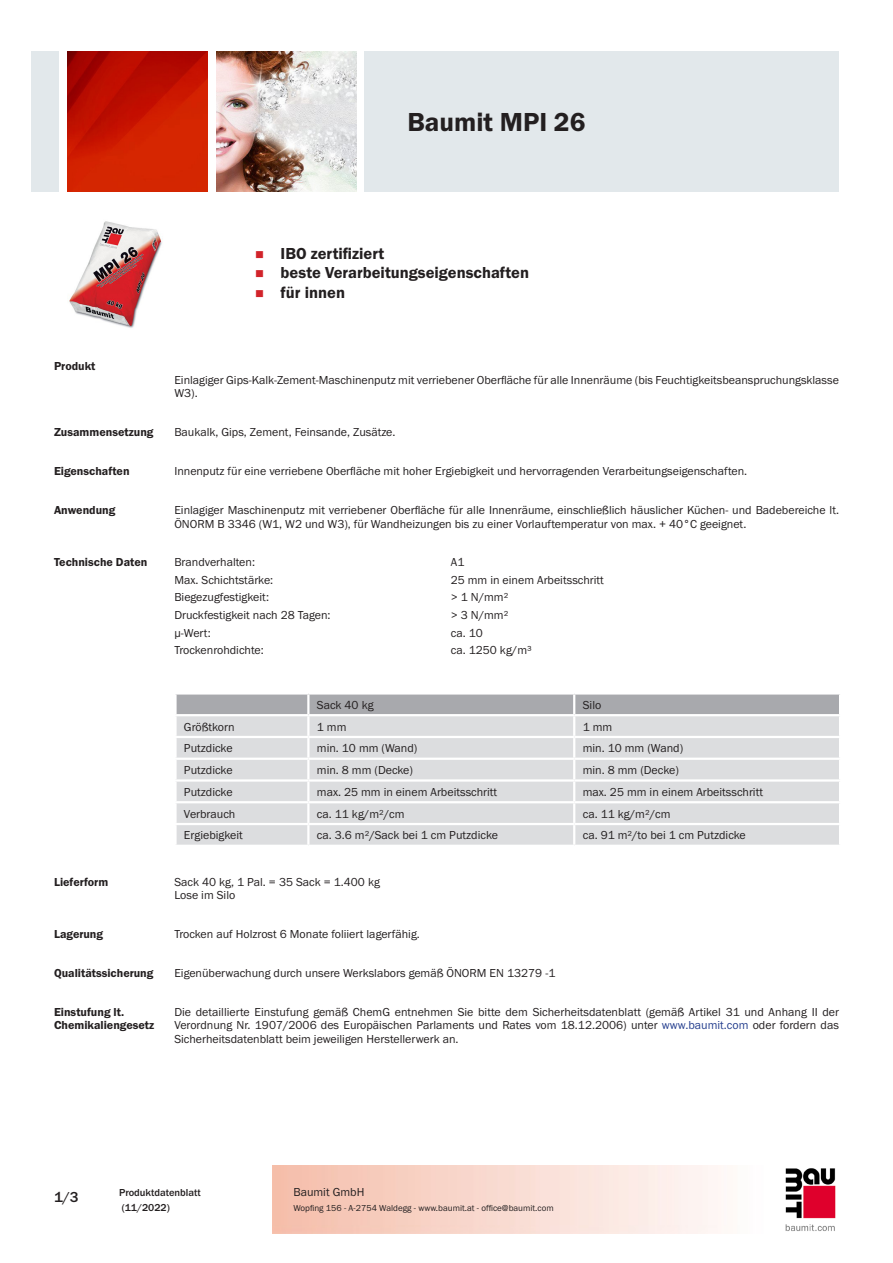
<style>
.page{position:relative;width:893px;height:1263px;background:#fff}
.page>*{position:absolute;margin:0;border:0;box-sizing:border-box;transform-origin:0 0}
.PDS_Produktname{font:27px "BM Franklin Gothic URW Dem";color:#231f20}
.t1{font:16.5px "BM Franklin Gothic URW Dem";color:#231f20}
.t2{font:500 15px "BM Franklin Gothic URW";color:#231f20}
.PDS_Standard{font:12px/13.5px "BM Franklin Gothic URW Boo";color:#231f20}
.PDS_Standard_linksbü{font:12px "BM Franklin Gothic URW Boo";color:#231f20}
.PDS_Header{font:12px/13.5px "BM Franklin Gothic URW Dem";color:#231f20}
.t3{font:500 10.5px/15px "BM Franklin Gothic URW";color:#231f20}
.t4{font:9px "BM Franklin Gothic URW Boo";color:#231f20}
.s1{color:#253f8e}
</style>
<div class="page">
<img style="left:785px;top:1168px;width:51px;height:63px">
<div style="left:32px;top:51px;width:27px;height:140px;background:#e2e8eb"></div>
<img style="left:68px;top:52px;width:140px;height:139px">
<img style="left:216px;top:51px;width:141px;height:140px">
<div style="left:365px;top:51px;width:474px;height:140px;background:#e2e8eb"></div>
<img style="left:69px;top:221px;width:93px;height:107px">
<div style="left:177px;top:694px;width:662px;height:20px;background:#a8a9ad"></div>
<div style="left:177px;top:716px;width:662px;height:129px;background:#dcdddf"></div>
<hr style="left:307px;top:694px;width:2px;height:20px;background:#fff">
<hr style="left:573px;top:694px;width:2px;height:20px;background:#fff">
<hr style="left:307px;top:716px;width:2px;height:20px;background:#fff">
<hr style="left:573px;top:716px;width:2px;height:20px;background:#fff">
<hr style="left:174px;top:736px;width:134px;height:2px;background:#fff">
<hr style="left:308px;top:736px;width:266px;height:2px;background:#fff">
<hr style="left:307px;top:738px;width:2px;height:20px;background:#fff">
<hr style="left:574px;top:736px;width:267px;height:2px;background:#fff">
<hr style="left:573px;top:738px;width:2px;height:20px;background:#fff">
<hr style="left:174px;top:758px;width:134px;height:2px;background:#fff">
<hr style="left:308px;top:758px;width:266px;height:2px;background:#fff">
<hr style="left:574px;top:758px;width:267px;height:2px;background:#fff">
<hr style="left:174px;top:779px;width:134px;height:3px;background:#fff">
<hr style="left:308px;top:779px;width:266px;height:3px;background:#fff">
<svg style="left:307px;top:760px;width:2px;height:41px"></svg>
<hr style="left:574px;top:779px;width:267px;height:3px;background:#fff">
<svg style="left:573px;top:760px;width:2px;height:41px"></svg>
<hr style="left:174px;top:801px;width:134px;height:2px;background:#fff">
<hr style="left:308px;top:801px;width:266px;height:2px;background:#fff">
<hr style="left:307px;top:803px;width:2px;height:20px;background:#fff">
<hr style="left:574px;top:801px;width:267px;height:2px;background:#fff">
<hr style="left:573px;top:803px;width:2px;height:20px;background:#fff">
<hr style="left:174px;top:823px;width:134px;height:2px;background:#fff">
<hr style="left:308px;top:823px;width:266px;height:2px;background:#fff">
<hr style="left:307px;top:825px;width:2px;height:20px;background:#fff">
<hr style="left:574px;top:823px;width:267px;height:2px;background:#fff">
<hr style="left:573px;top:825px;width:2px;height:20px;background:#fff">
<p class="PDS_Produktname" style="left:407px;top:106px;width:180px">Baumit MPI 26</p>
<p class="PDS_Header" style="left:54px;top:360px;width:43px">Produkt</p>
<p class="t1" style="left:281px;top:243px;width:105px">IBO zertifiziert</p>
<p class="t1" style="left:281px;top:263px;width:250px">beste Verarbeitungseigenschaften</p>
<p class="t1" style="left:281px;top:282px;width:66px">für innen</p>
<p class="PDS_Standard" style="left:174px;top:373px;width:666px">Einlagiger Gips-Kalk-Zement-Maschinenputz mit verriebener Oberfläche für alle Innenräume (bis Feuchtigkeitsbeanspruchungsklasse<br>W3).</p>
<p class="PDS_Header" style="left:54px;top:426px;width:101px">Zusammensetzung</p>
<p class="PDS_Standard" style="left:174px;top:426px;width:223px">Baukalk, Gips, Zement, Feinsande, Zusätze.</p>
<p class="PDS_Header" style="left:54px;top:465px;width:77px">Eigenschaften</p>
<p class="PDS_Standard" style="left:174px;top:465px;width:574px">Innenputz für eine verriebene Oberfläche mit hoher Ergiebigkeit und hervorragenden Verarbeitungseigenschaften.</p>
<p class="PDS_Header" style="left:54px;top:503px;width:63px">Anwendung</p>
<p class="PDS_Standard" style="left:174px;top:503px;width:666px">Einlagiger Maschinenputz mit verriebener Oberfläche für alle Innenräume, einschließlich häuslicher Küchen- und Badebereiche lt.<br>ÖNORM B 3346 (W1, W2 und W3), für Wandheizungen bis zu einer Vorlauftemperatur von max. + 40°C geeignet.</p>
<p class="PDS_Header" style="left:54px;top:556px;width:95px">Technische Daten</p>
<p class="PDS_Standard_linksbü" style="left:174px;top:555px;width:82px">Brandverhalten:</p>
<p class="PDS_Standard_linksbü" style="left:451px;top:555px;width:15px">A1</p>
<p class="PDS_Standard_linksbü" style="left:174px;top:572px;width:100px">Max. Schichtstärke:</p>
<p class="PDS_Standard_linksbü" style="left:451px;top:572px;width:155px">25 mm in einem Arbeitsschritt</p>
<p class="PDS_Standard_linksbü" style="left:174px;top:590px;width:96px">Biegezugfestigkeit:</p>
<p class="PDS_Standard_linksbü" style="left:451px;top:590px;width:59px">&gt; 1 N/mm²</p>
<p class="PDS_Standard_linksbü" style="left:174px;top:607px;width:158px">Druckfestigkeit nach 28 Tagen:</p>
<p class="PDS_Standard_linksbü" style="left:451px;top:607px;width:59px">&gt; 3 N/mm²</p>
<p class="PDS_Standard_linksbü" style="left:174px;top:625px;width:38px">μ-Wert:</p>
<p class="PDS_Standard_linksbü" style="left:451px;top:625px;width:34px">ca. 10</p>
<p class="PDS_Standard_linksbü" style="left:174px;top:642px;width:91px">Trockenrohdichte:</p>
<p class="PDS_Standard_linksbü" style="left:451px;top:642px;width:83px">ca. 1250 kg/m³</p>
<p class="PDS_Standard_linksbü" style="left:317px;top:697px;width:58px">Sack 40 kg</p>
<p class="PDS_Standard_linksbü" style="left:583px;top:697px;width:20px">Silo</p>
<p class="PDS_Standard_linksbü" style="left:184px;top:719px;width:52px">Größtkorn</p>
<p class="PDS_Standard_linksbü" style="left:317px;top:719px;width:31px">1 mm</p>
<p class="PDS_Standard_linksbü" style="left:583px;top:719px;width:31px">1 mm</p>
<p class="PDS_Standard_linksbü" style="left:184px;top:741px;width:50px">Putzdicke</p>
<p class="PDS_Standard_linksbü" style="left:317px;top:741px;width:102px">min. 10 mm (Wand)</p>
<p class="PDS_Standard_linksbü" style="left:583px;top:741px;width:102px">min. 10 mm (Wand)</p>
<p class="PDS_Standard_linksbü" style="left:184px;top:763px;width:50px">Putzdicke</p>
<p class="PDS_Standard_linksbü" style="left:317px;top:763px;width:98px">min. 8 mm (Decke)</p>
<p class="PDS_Standard_linksbü" style="left:583px;top:763px;width:98px">min. 8 mm (Decke)</p>
<p class="PDS_Standard_linksbü" style="left:184px;top:784px;width:50px">Putzdicke</p>
<p class="PDS_Standard_linksbü" style="left:317px;top:784px;width:182px">max. 25 mm in einem Arbeitsschritt</p>
<p class="PDS_Standard_linksbü" style="left:583px;top:784px;width:182px">max. 25 mm in einem Arbeitsschritt</p>
<p class="PDS_Standard_linksbü" style="left:184px;top:806px;width:53px">Verbrauch</p>
<p class="PDS_Standard_linksbü" style="left:317px;top:806px;width:89px">ca. 11 kg/m²/cm</p>
<p class="PDS_Standard_linksbü" style="left:583px;top:806px;width:89px">ca. 11 kg/m²/cm</p>
<p class="PDS_Standard_linksbü" style="left:184px;top:828px;width:60px">Ergiebigkeit</p>
<p class="PDS_Standard_linksbü" style="left:317px;top:828px;width:183px">ca. 3.6 m²/Sack bei 1 cm Putzdicke</p>
<p class="PDS_Standard_linksbü" style="left:583px;top:828px;width:165px">ca. 91 m²/to bei 1 cm Putzdicke</p>
<p class="PDS_Header" style="left:54px;top:875px;width:56px">Lieferform</p>
<p class="PDS_Standard" style="left:174px;top:875px;width:207px">Sack 40 kg, 1 Pal. = 35 Sack = 1.400 kg</p>
<p class="PDS_Standard" style="left:174px;top:889px;width:62px">Lose im Silo</p>
<p class="PDS_Header" style="left:54px;top:928px;width:51px">Lagerung</p>
<p class="PDS_Standard" style="left:174px;top:928px;width:247px">Trocken auf Holzrost 6 Monate foliiert lagerfähig.</p>
<p class="PDS_Header" style="left:54px;top:966px;width:101px">Qualitätssicherung</p>
<p class="PDS_Standard" style="left:174px;top:966px;width:382px">Eigenüberwachung durch unsere Werkslabors gemäß ÖNORM EN 13279 -1</p>
<p class="PDS_Header" style="left:54px;top:1005px;width:102px">Einstufung lt.<br>Chemikaliengesetz</p>
<p class="PDS_Standard" style="left:174px;top:1005px;width:666px;text-align:justify">Die detaillierte Einstufung gemäß ChemG entnehmen Sie bitte dem Sicherheitsdatenblatt (gemäß Artikel 31 und Anhang II der Verordnung Nr. 1907/2006 des Europäischen Parlaments und Rates vom 18.12.2006) unter <span class="s1">www.baumit.com</span> oder fordern das Sicherheitsdatenblatt beim jeweiligen Herstellerwerk an.</p>
<p class="t2" style="left:54px;top:1188px;width:26px">1/3</p>
<p class="t3" style="left:119px;top:1185px;width:83px">Produktdatenblatt (11/2022)</p>
<p class="PDS_Standard" style="left:293px;top:1185px;width:73px">Baumit GmbH</p>
<p class="t4" style="left:293px;top:1202px;width:262px">Wopfing 156 - A-2754 Waldegg - www.baumit.at - office@baumit.com</p>
</div>
